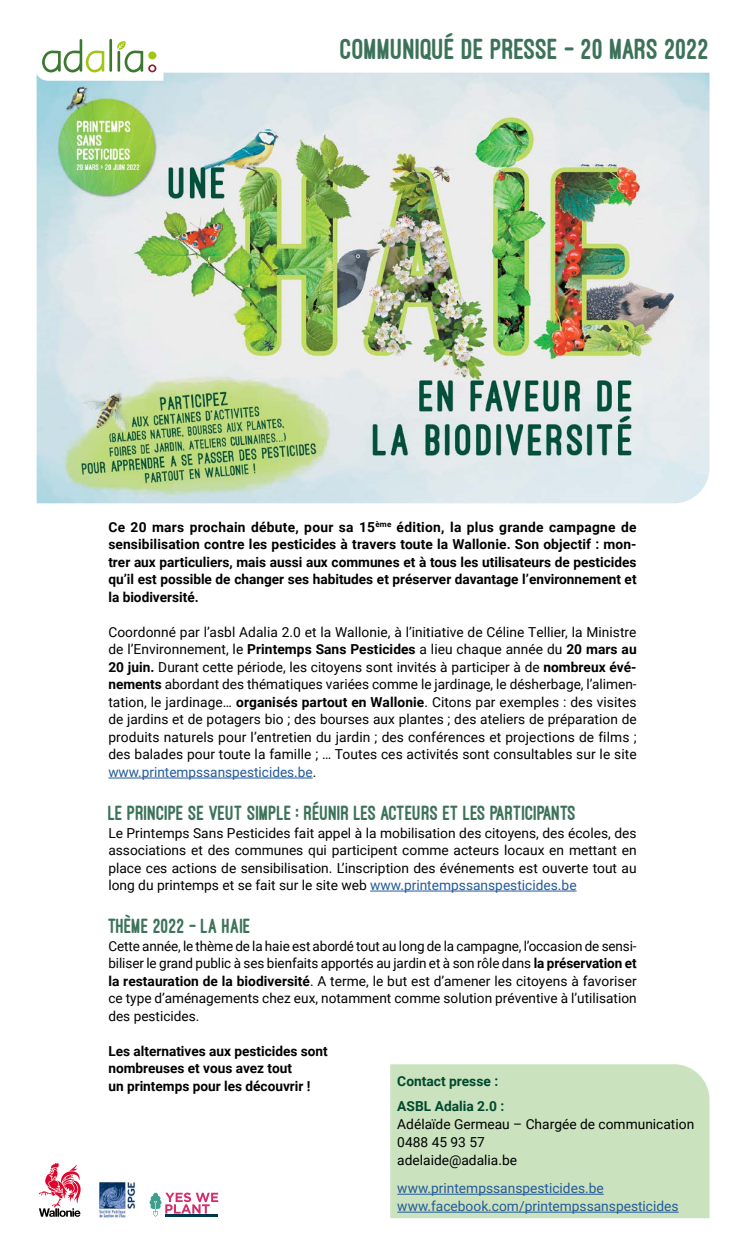
<style>
.page{position:relative;width:745px;height:1252px;background:#fff}
.page>*{position:absolute;margin:0;border:0;box-sizing:border-box;transform-origin:0 0}
.t1{font:800 30px "Ostrich Sans";color:#3d725a}
.t2{font:800 21.25px "Ostrich Sans";color:#3d725a}
.t3{font:13.75px/17.5px "Roboto";color:#000;text-align:justify}
.t4{font:700 13.75px/17.5px "Roboto";color:#000;text-align:justify}
.t5{font:13.75px/17.9px "Roboto";color:#245a9c}
.t6{font:700 13.75px/25px "Roboto";color:#00492d}
.s1{font-weight:700}
.s2{color:#245a9c}
</style>
<div class="page">
<img style="left:37px;top:73px;width:672px;height:430px">
<svg style="left:36px;top:38px;width:127px;height:43px"></svg>
<div style="left:148px;top:51px;width:8px;height:8px;background:#a2c613;border-radius:4px"></div>
<hr style="left:108px;top:777px;width:204px;height:1px;background:#245a9c">
<hr style="left:370px;top:890px;width:206px;height:1px;background:#245a9c">
<svg style="left:39px;top:1163px;width:42px;height:54px"></svg>
<img style="left:96px;top:1181px;width:40px;height:37px">
<div style="left:390px;top:1064px;width:319px;height:154px;background:#cae2be"></div>
<hr style="left:397px;top:1193px;width:206px;height:1px;background:#245a9c">
<hr style="left:397px;top:1211px;width:281px;height:1px;background:#245a9c">
<svg style="left:149px;top:1192px;width:69px;height:24px"></svg>
<h1 class="t1" style="left:340px;top:33px;width:370px">COMMUNIQUÉ DE PRESSE - 20 MARS 2022</h1>
<p class="t4" style="left:108px;top:518px;width:529px">Ce 20 mars prochain débute, pour sa 15<sup>ème</sup> édition, la plus grande campagne de sensibilisation contre les pesticides à travers toute la Wallonie. Son objectif : mon&shy;trer aux particuliers, mais aussi aux communes et à tous les utilisateurs de pesticides qu’il est possible de changer ses habitudes et préserver davantage l’environnement et la biodiversité.</p>
<p class="t3" style="left:108px;top:623px;width:529px">Coordonné par l’asbl Adalia 2.0 et la Wallonie, à l’initiative de Céline Tellier, la Ministre de l’Environnement, le <span class="s1">Printemps Sans Pesticides</span> a lieu chaque année du <span class="s1">20 mars au 20 juin.</span> Durant cette période, les citoyens sont invités à participer à de <span class="s1">nombreux évé&shy;nements</span> abordant des thématiques variées comme le jardinage, le désherbage, l’alimen&shy;tation, le jardinage… <span class="s1">organisés partout en Wallonie</span>. Citons par exemples : des visites de jardins et de potagers bio ; des bourses aux plantes ; des ateliers de préparation de produits naturels pour l’entretien du jardin ; des conférences et projections de films ; des balades pour toute la famille ; … Toutes ces activités sont consultables sur le site <span class="s2">www.printempssanspesticides.be</span>.</p>
<h2 class="t2" style="left:108px;top:801px;width:469px">LE PRINCIPE SE VEUT SIMPLE : RÉUNIR LES ACTEURS ET LES PARTICIPANTS</h2>
<p class="t3" style="left:108px;top:823px;width:529px">Le Printemps Sans Pesticides fait appel à la mobilisation des citoyens, des écoles, des associations et des communes qui participent comme acteurs locaux en mettant en place ces actions de sensibilisation. L’inscription des événements est ouverte tout au long du printemps et se fait sur le site web <span class="s2">www.printempssanspesticides.be</span></p>
<h2 class="t2" style="left:108px;top:914px;width:144px">THÈME 2022 – LA HAIE</h2>
<p class="t3" style="left:108px;top:936px;width:529px">Cette année, le thème de la haie est abordé tout au long de la campagne, l’occasion de sensi&shy;biliser le grand public à ses bienfaits apportés au jardin et à son rôle dans <span class="s1">la préservation et la restauration de la biodiversité</span>. A terme, le but est d’amener les citoyens à favoriser ce type d’aménagements chez eux, notamment comme solution préventive à l’utilisation des pesticides.</p>
<p class="t4" style="left:108px;top:1041px;width:221px;text-align:left">Les alternatives aux pesticides sont nombreuses et vous avez tout<br>un printemps pour les découvrir !</p>
<p class="t6" style="left:397px;top:1068px;width:108px">Contact presse :<br>ASBL Adalia 2.0 :</p>
<p class="t3" style="left:397px;top:1114px;width:298px;line-height:17.9px;text-align:left">Adélaïde Germeau – Chargée de communication<br>0488 45 93 57<br>adelaide@adalia.be</p>
<p class="t5" style="left:397px;top:1178px;width:283px">www.printempssanspesticides.be www.facebook.com/printempssanspesticides</p>
</div>
